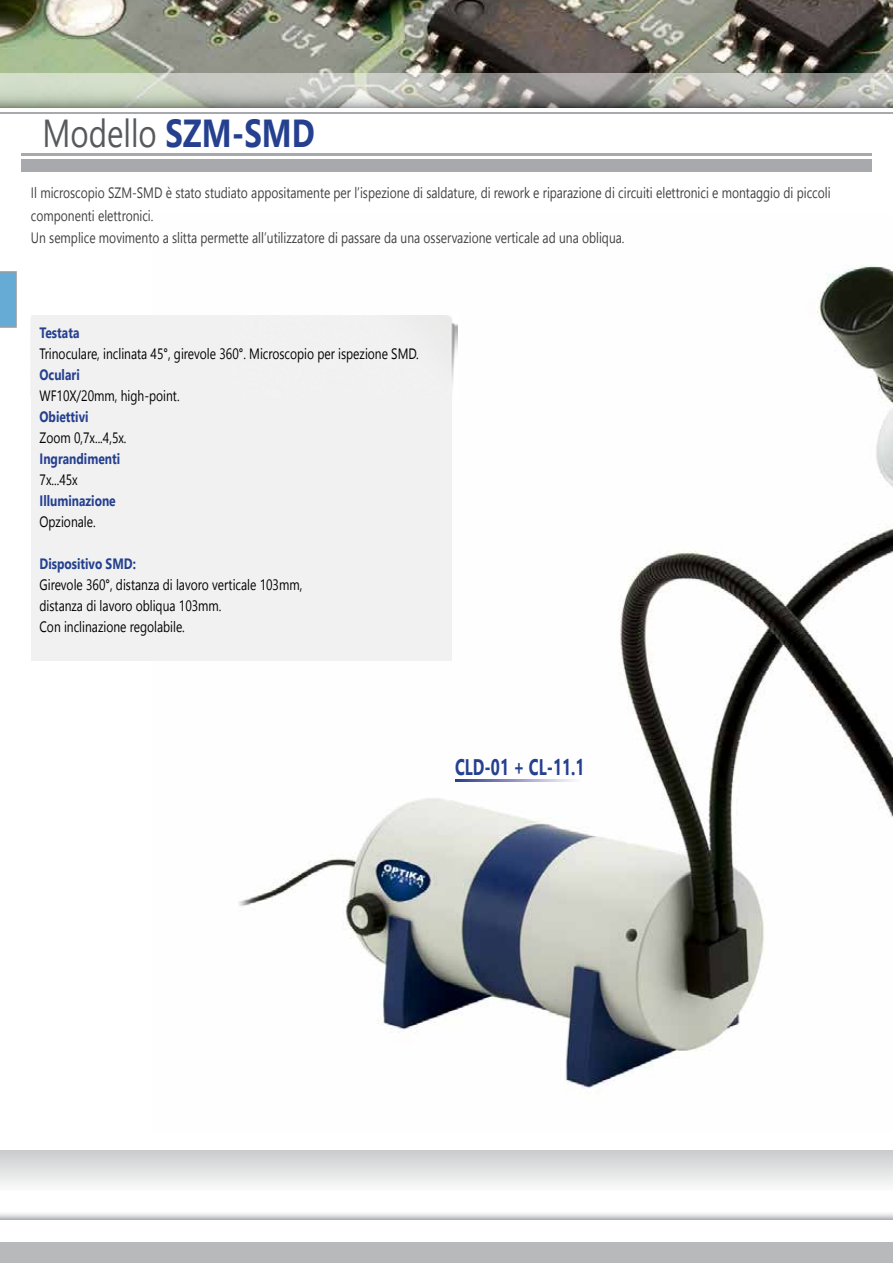
<style>
.page{position:relative;width:893px;height:1263px;background:#fff}
.page>*{position:absolute;margin:0;border:0;box-sizing:border-box;transform-origin:0 0}
.t1{font:39px "Segoe UI";color:#58595b;scale:.8 1}
.t2{font:700 22.5px "Segoe UI";color:#25408f;scale:.7 1}
.t3{font:15px/22.5px "Segoe UI";color:#414042;scale:.8 1}
.t4{font:15px/21px "Segoe UI";color:#000;scale:.8 1}
.t5{font:700 15px "Segoe UI";color:#25408f;scale:.8 1}
.s1{font-weight:700;color:#25408f}
</style>
<div class="page">
<img style="left:0;top:0;width:893px;height:73px">
<hr style="left:21px;top:154px;width:851px;height:2px;background:#a7a9ac">
<div style="left:21px;top:159px;width:851px;height:13px;background:#a7a9ac"></div>
<svg style="left:0;top:73px;width:893px;height:34px"></svg>
<hr style="left:0;top:112px;width:893px;height:1px;background:#a7a9ac">
<svg style="left:0;top:1213px;width:893px;height:6px"></svg>
<div style="left:0;top:1150px;width:893px;height:41px;background:linear-gradient(to bottom,#c9cbcc,#fbfcfc)"></div>
<div style="left:0;top:1242px;width:893px;height:21px;background:#b7b9bb"></div>
<img style="left:238px;top:265px;width:655px;height:829px">
<div style="left:224px;top:315px;width:228px;height:346px;background:#f1f1f1"></div>
<img style="left:450px;top:315px;width:7px;height:82px">
<div style="left:31px;top:315px;width:200px;height:346px;background:#f1f1f1"></div>
<svg style="left:0;top:271px;width:17px;height:57px"></svg>
<svg style="left:455px;top:779px;width:128px;height:2px"></svg>
<h1 class="t1" style="left:43px;top:102px;width:342px">Modello <span class="s1">SZM-SMD</span></h1>
<p class="t3" style="left:31px;top:181px;width:1001px">Il microscopio SZM-SMD è stato studiato appositamente per l’ispezione di saldature, di rework e riparazione di circuiti elettronici e montaggio di piccoli componenti elettronici.<br>Un semplice movimento a slitta permette all’utilizzatore di passare da una osservazione verticale ad una obliqua.</p>
<p class="t5" style="left:40px;top:320px;width:51px">Testata</p>
<p class="t4" style="left:40px;top:342px;width:475px">Trinoculare, inclinata 45°, girevole 360°. Microscopio per ispezione SMD.</p>
<p class="t5" style="left:40px;top:362px;width:52px">Oculari</p>
<p class="t4" style="left:40px;top:384px;width:177px">WF10X/20mm, high-point.</p>
<p class="t5" style="left:40px;top:404px;width:63px">Obiettivi</p>
<p class="t4" style="left:40px;top:426px;width:110px">Zoom 0,7x...4,5x.</p>
<p class="t5" style="left:40px;top:446px;width:102px">Ingrandimenti</p>
<p class="t4" style="left:40px;top:468px;width:49px">7x...45x</p>
<p class="t5" style="left:40px;top:488px;width:97px">Illuminazione</p>
<p class="t4" style="left:40px;top:510px;width:72px">Opzionale.</p>
<p class="t5" style="left:40px;top:551px;width:122px">Dispositivo SMD:</p>
<p class="t4" style="left:40px;top:573px;width:330px">Girevole 360°, distanza di lavoro verticale 103mm, distanza di lavoro obliqua 103mm.<br>Con inclinazione regolabile.</p>
<h2 class="t2" style="left:455px;top:748px;width:186px">CLD-01 + CL-11.1</h2>
</div>
